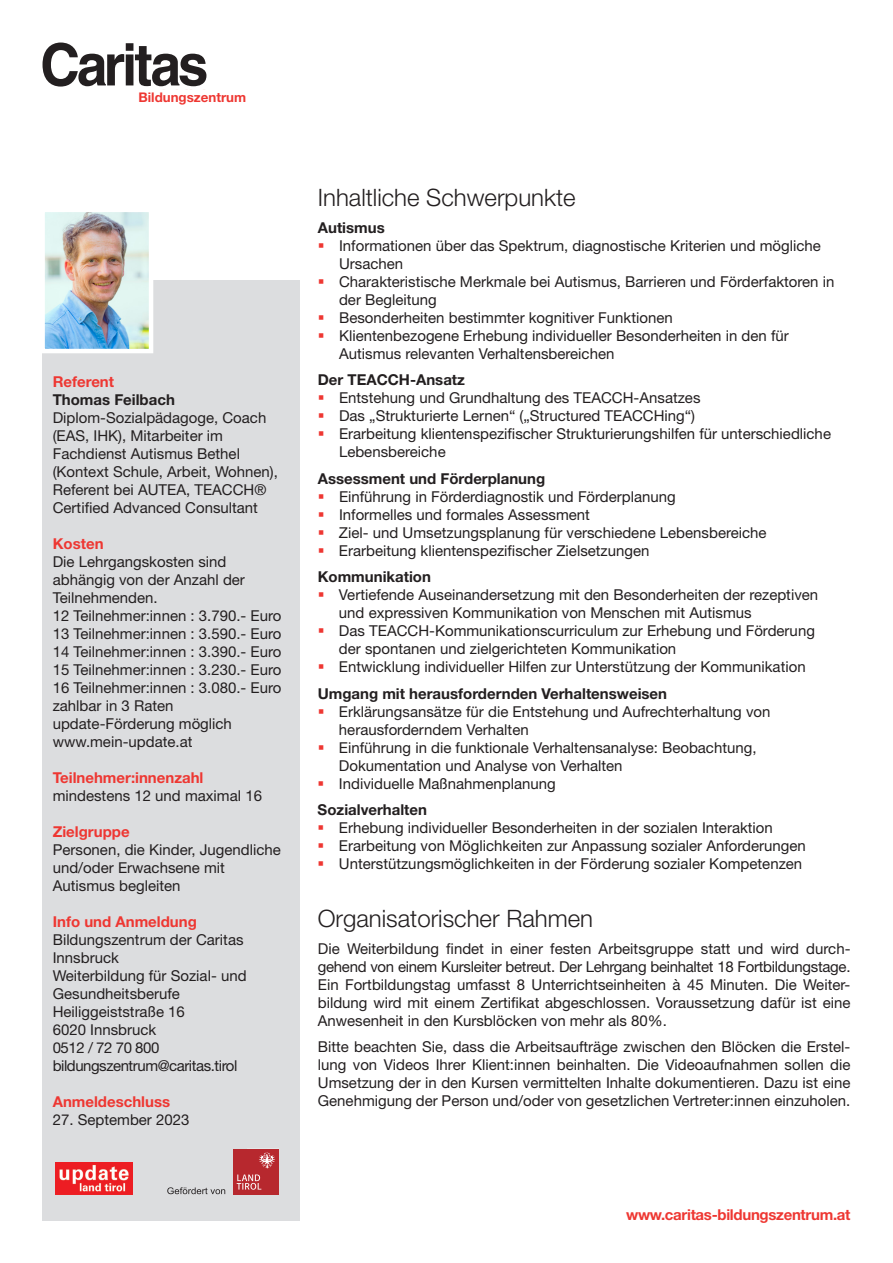
<style>
.page{position:relative;width:893px;height:1263px;background:#fff}
.page>*{position:absolute;margin:0;border:0;box-sizing:border-box;transform-origin:0 0}
.t1{font:300 24px "Helvetica Neue LT Std";color:#231f20}
.t2{font:700 15.45px "Helvetica Neue LT Std";letter-spacing:.01em;color:#ef482c}
.t3{font:15px/18px "Helvetica Neue LT Std";color:#231f20}
.t4{font:700 15px "Helvetica Neue LT Std";color:#ee3732}
.t5{font:700 15px "Helvetica Neue LT Std";color:#231f20}
.t6{font:700 15px "Helvetica Neue LT Std";letter-spacing:-.02em;color:#ee3732}
.t7{font:700 13.35px "Helvetica Neue LT Std";color:#ee3732}
.s1{color:#ee3732}
.s2{font-weight:700}
</style>
<div class="page">
<div style="left:43px;top:280px;width:257px;height:940px;background:#dcdddf"></div>
<svg style="left:43px;top:43px;width:163px;height:44px"></svg>
<img style="left:45px;top:213px;width:103px;height:135px">
<div style="left:40px;top:208px;width:113px;height:145px;border:4px solid #fff"></div>
<img style="left:56px;top:1162px;width:76px;height:32px">
<svg style="left:167px;top:1187px;width:58px;height:7px"></svg>
<div style="left:233px;top:1149px;width:45px;height:45px;background:#b7282e"></div>
<svg style="left:236px;top:1152px;width:39px;height:38px"></svg>
<p class="t2" style="left:153px;top:86px;width:69px">einblicke</p>
<p class="t7" style="left:138px;top:89px;width:109px">Bildungszentrum</p>
<p class="t4" style="left:53px;top:372px;width:63px">Referent</p>
<p class="t5" style="left:53px;top:390px;width:124px">Thomas Feilbach</p>
<p class="t3" style="left:53px;top:409px;width:227px">Diplom-Sozialpädagoge, Coach (EAS, IHK), Mitarbeiter im<br>Fachdienst Autismus Bethel (Kontext Schule, Arbeit, Wohnen),<br>Referent bei AUTEA, TEACCH®<br>Certified Advanced Consultant</p>
<p class="t4" style="left:53px;top:534px;width:52px">Kosten</p>
<p class="t3" style="left:53px;top:553px;width:230px">Die Lehrgangskosten sind abhängig von der Anzahl der<br>Teilnehmenden.<br>12 Teilnehmer:innen : 3.790.- Euro<br>13 Teilnehmer:innen : 3.590.- Euro<br>14 Teilnehmer:innen : 3.390.- Euro<br>15 Teilnehmer:innen : 3.230.- Euro<br>16 Teilnehmer:innen : 3.080.- Euro zahlbar in 3 Raten update-Förderung möglich www.mein-update.at</p>
<p class="t4" style="left:53px;top:768px;width:152px">Teilnehmer:innenzahl</p>
<p class="t3" style="left:53px;top:787px;width:211px">mindestens 12 und maximal 16</p>
<p class="t4" style="left:53px;top:822px;width:78px">Zielgruppe</p>
<p class="t3" style="left:53px;top:841px;width:230px">Personen, die Kinder, Jugendliche und/oder Erwachsene mit<br>Autismus begleiten</p>
<p class="t4" style="left:53px;top:912px;width:146px">Info und Anmeldung</p>
<p class="t3" style="left:53px;top:931px;width:195px">Bildungszentrum der Caritas<br>Innsbruck<br>Weiterbildung für Sozial- und<br>Gesundheitsberufe<br>Heiliggeiststraße 16<br>6020 Innsbruck<br>0512 / 72 70 800 bildungszentrum@caritas.tirol</p>
<p class="t4" style="left:53px;top:1092px;width:119px">Anmeldeschluss</p>
<p class="t3" style="left:53px;top:1111px;width:138px">27. September 2023</p>
<h1 class="t1" style="left:318px;top:183px;width:259px">Inhaltliche Schwerpunkte</h1>
<p class="t5" style="left:318px;top:218px;width:68px">Autismus</p>
<p class="t3" style="left:339px;top:236px;width:483px;text-indent:-21px"><span class="s1">▪</span> Informationen über das Spektrum, diagnostische Kriterien und mögliche<br>Ursachen</p>
<p class="t3" style="left:339px;top:272px;width:497px;text-indent:-21px"><span class="s1">▪</span> Charakteristische Merkmale bei Autismus, Barrieren und Förderfaktoren in der Begleitung</p>
<p class="t3" style="left:318px;top:308px;width:356px"><span class="s1">▪</span> Besonderheiten bestimmter kognitiver Funktionen</p>
<p class="t3" style="left:339px;top:326px;width:451px;text-indent:-21px"><span class="s1">▪</span> Klientenbezogene Erhebung individueller Besonderheiten in den für<br>Autismus relevanten Verhaltensbereichen</p>
<p class="t5" style="left:318px;top:371px;width:149px">Der TEACCH-Ansatz</p>
<p class="t3" style="left:318px;top:389px;width:384px"><span class="s1">▪</span> Entstehung und Grundhaltung des TEACCH-Ansatzes</p>
<p class="t3" style="left:318px;top:407px;width:379px"><span class="s1">▪</span> Das „Strukturierte Lernen“ („Structured TEACCHing“)</p>
<p class="t3" style="left:339px;top:425px;width:493px;text-indent:-21px"><span class="s1">▪</span> Erarbeitung klientenspezifischer Strukturierungshilfen für unterschiedliche<br>Lebensbereiche</p>
<p class="t5" style="left:318px;top:469px;width:229px">Assessment und Förderplanung</p>
<p class="t3" style="left:318px;top:487px;width:360px"><span class="s1">▪</span> Einführung in Förderdiagnostik und Förderplanung</p>
<p class="t3" style="left:318px;top:505px;width:274px"><span class="s1">▪</span> Informelles und formales Assessment</p>
<p class="t3" style="left:318px;top:523px;width:450px"><span class="s1">▪</span> Ziel- und Umsetzungsplanung für verschiedene Lebensbereiche</p>
<p class="t3" style="left:318px;top:537px;width:333px;line-height:26.5px"><span class="s1">▪</span> Erarbeitung klientenspezifischer Zielsetzungen<br><span class="s2">Kommunikation</span></p>
<p class="t3" style="left:339px;top:586px;width:481px;text-indent:-21px"><span class="s1">▪</span> Vertiefende Auseinandersetzung mit den Besonderheiten der rezeptiven und expressiven Kommunikation von Menschen mit Autismus</p>
<p class="t3" style="left:339px;top:622px;width:477px;text-indent:-21px"><span class="s1">▪</span> Das TEACCH-Kommunikationscurriculum zur Erhebung und Förderung der spontanen und zielgerichteten Kommunikation</p>
<p class="t3" style="left:318px;top:654px;width:489px;line-height:26.5px"><span class="s1">▪</span> Entwicklung individueller Hilfen zur Unterstützung der Kommunikation<br><span class="s2">Umgang mit herausfordernden Verhaltensweisen</span></p>
<p class="t3" style="left:339px;top:702px;width:433px;text-indent:-21px"><span class="s1">▪</span> Erklärungsansätze für die Entstehung und Aufrechterhaltung von herausforderndem Verhalten</p>
<p class="t3" style="left:339px;top:738px;width:419px;text-indent:-21px"><span class="s1">▪</span> Einführung in die funktionale Verhaltensanalyse: Beobachtung,<br>Dokumentation und Analyse von Verhalten</p>
<p class="t3" style="left:318px;top:770px;width:240px;line-height:26.5px"><span class="s1">▪</span> Individuelle Maßnahmenplanung<br><span class="s2">Sozialverhalten</span></p>
<p class="t3" style="left:318px;top:819px;width:457px"><span class="s1">▪</span> Erhebung individueller Besonderheiten in der sozialen Interaktion</p>
<p class="t3" style="left:318px;top:837px;width:490px"><span class="s1">▪</span> Erarbeitung von Möglichkeiten zur Anpassung sozialer Anforderungen</p>
<p class="t3" style="left:318px;top:855px;width:486px"><span class="s1">▪</span> Unterstützungsmöglichkeiten in der Förderung sozialer Kompetenzen</p>
<h1 class="t1" style="left:318px;top:904px;width:277px">Organisatorischer Rahmen</h1>
<p class="t3" style="left:318px;top:939px;width:534px;text-align:justify">Die Weiterbildung findet in einer festen Arbeitsgruppe statt und wird durch&shy;gehend von einem Kursleiter betreut. Der Lehrgang beinhaltet 18 Fortbildungstage.<br>Ein Fortbildungstag umfasst 8 Unterrichtseinheiten à 45 Minuten. Die Weiter&shy;bildung wird mit einem Zertifikat abgeschlossen. Voraussetzung dafür ist eine Anwesenheit in den Kursblöcken von mehr als 80%.</p>
<p class="t3" style="left:318px;top:1037px;width:534px;text-align:justify">Bitte beachten Sie, dass die Arbeitsaufträge zwischen den Blöcken die Erstel&shy;lung von Videos Ihrer Klient:innen beinhalten. Die Videoaufnahmen sollen die Umsetzung der in den Kursen vermittelten Inhalte dokumentieren. Dazu ist eine Genehmigung der Person und/oder von gesetzlichen Vertreter:innen einzuholen.</p>
<p class="t6" style="left:626px;top:1206px;width:226px">www.caritas-bildungszentrum.at</p>
</div>
